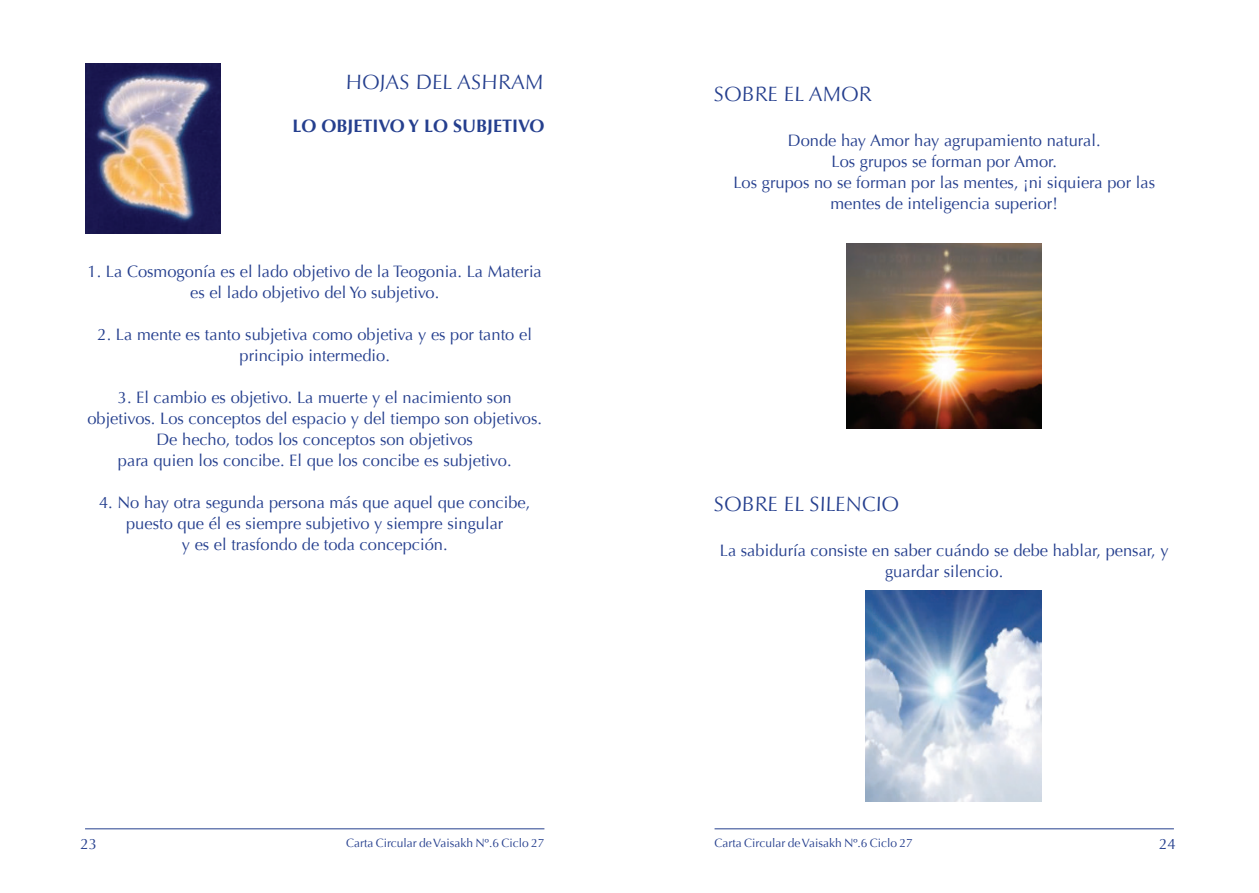
<style>
.page{position:relative;width:1259px;height:893px;background:#fff}
.page>*{position:absolute;margin:0;border:0;box-sizing:border-box;transform-origin:0 0}
.t1{font:italic 21px "Optima";letter-spacing:.195em;color:#253f8e}
.t2{font:700 18px "Optima";color:#253f8e}
.t3{font:16.5px/21px "Optima";color:#253f8e;text-align:center}
.t4{font:15px "Optima";color:#253f8e}
.t5{font:12px "Optima";color:#253f8e}
</style>
<div class="page">
<hr style="left:714px;top:828px;width:460px;height:1px;background:#253f8e">
<hr style="left:85px;top:828px;width:459px;height:1px;background:#253f8e">
<img style="left:85px;top:64px;width:135px;height:170px">
<img style="left:846px;top:244px;width:196px;height:185px">
<img style="left:865px;top:591px;width:177px;height:211px">
<p class="t1" style="left:346px;top:69px;width:84px">HOJASDEL</p>
<p class="t1" style="left:458px;top:69px;width:58px">ASHRAM</p>
<p class="t2" style="left:292px;top:115px;width:41px">LO OBJETIVO</p>
<p class="t2" style="left:408px;top:115px;width:57px">YLO SUBJETIVO</p>
<p class="t3" style="left:88px;top:261px;width:456px">1. La Cosmogonía es el lado objetivo de la Teogonia. La Materia es el lado objetivo del Yo subjetivo.</p>
<p class="t3" style="left:98px;top:324px;width:436px">2. La mente es tanto subjetiva como objetiva y es por tanto el principio intermedio.</p>
<p class="t3" style="left:87px;top:387px;width:456px">3. El cambio es objetivo. La muerte y el nacimiento son objetivos. Los conceptos del espacio y del tiempo son objetivos.<br>De hecho, todos los conceptos son objetivos<br>para quien los concibe. El que los concibe es subjetivo.</p>
<p class="t3" style="left:99px;top:492px;width:433px">4. No hay otra segunda persona más que aquel que concibe, puesto que él es siempre subjetivo y siempre singular<br>y es el trasfondo de toda concepción.</p>
<p class="t1" style="left:714px;top:82px;width:127px">SOBRE EL AMOR</p>
<p class="t3" style="left:733px;top:130px;width:423px">Donde hay Amor hay agrupamiento natural.<br>Los grupos se forman por Amor.<br>Los grupos no se forman por las mentes, ¡ni siquiera por las mentes de inteligencia superior!</p>
<p class="t1" style="left:714px;top:492px;width:162px">SOBRE EL SILENCIO</p>
<p class="t3" style="left:720px;top:540px;width:450px">La sabiduría consiste en saber cuándo se debe hablar, pensar, y guardar silencio.</p>
<p class="t4" style="left:81px;top:835px;width:18px">23</p>
<p class="t5" style="left:346px;top:836px;width:200px">Carta Circular de Vaisakh Nº.6 Ciclo 27</p>
<p class="t5" style="left:714px;top:836px;width:200px">Carta Circular de Vaisakh Nº.6 Ciclo 27</p>
<p class="t4" style="left:1159px;top:835px;width:18px">24</p>
</div>
